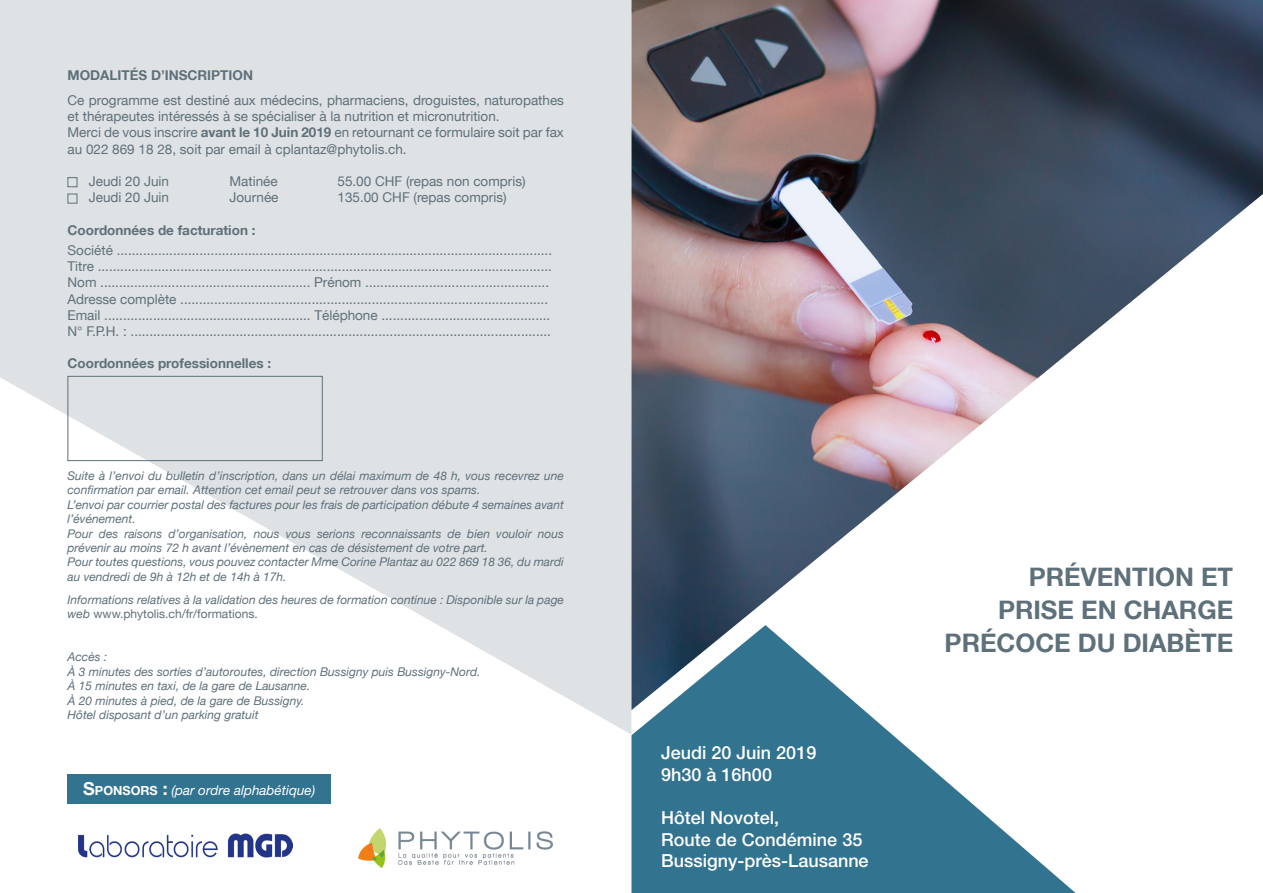
<style>
.page{position:relative;width:1263px;height:893px;background:#fff}
.page>*{position:absolute;margin:0;border:0;box-sizing:border-box;transform-origin:0 0}
.t1{font:700 25.5px/33px "Helvetica Neue LT";color:#5e707a;text-align:right}
.t2{font:500 18px/21.6px "Helvetica Neue";color:#fff}
.t3{font:13.5px/16.2px "Helvetica Neue LT";color:#5e707a}
.t4{font:700 13.5px "Helvetica Neue LT";color:#5e707a}
.t5{font:italic 13.5px "Helvetica Neue LT Std";color:#fff}
.t6{font:italic 12px/14.4px "Helvetica Neue LT";color:#5e707a}
.s1{font-weight:700}
.s2{font-style:normal}
.s3{font-weight:700;font-style:normal;font-size:18px}
.s4{font-weight:700;font-style:normal;font-size:12.6px}
</style>
<div class="page">
<svg style="left:631px;top:710px;width:444px;height:183px;fill:#327390"></svg>
<svg style="left:0;top:0;width:631px;height:734px;fill:#dfe2e4"></svg>
<img style="left:631px;top:0;width:632px;height:710px">
<div style="left:68px;top:177px;width:9px;height:10px;border:1px solid #5e707a"></div>
<div style="left:68px;top:194px;width:9px;height:10px;border:1px solid #5e707a"></div>
<div style="left:68px;top:376px;width:255px;height:85px;border:1px solid #5e707a"></div>
<img style="left:358px;top:828px;width:195px;height:39px">
<img style="left:79px;top:834px;width:213px;height:23px">
<div style="left:68px;top:774px;width:263px;height:30px;background:#327390"></div>
<p class="t4" style="left:68px;top:67px;width:187px">MODALITÉS D’INSCRIPTION</p>
<p class="t3" style="left:68px;top:92px;width:498px">Ce programme est destiné aux médecins, pharmaciens, droguistes, naturopathes et thérapeutes intéressés à se spécialiser à la nutrition et micronutrition.</p>
<p class="t3" style="left:68px;top:124px;width:498px">Merci de vous inscrire <span class="s1">avant le 10 Juin 2019</span> en retournant ce formulaire soit par fax au 022 869 18 28, soit par email à cplantaz@phytolis.ch.</p>
<p class="t3" style="left:89px;top:173px;width:82px">Jeudi 20 Juin</p>
<p class="t3" style="left:229px;top:173px;width:50px">Matinée</p>
<p class="t3" style="left:337px;top:173px;width:190px">55.00 CHF (repas non compris)</p>
<p class="t3" style="left:89px;top:189px;width:82px">Jeudi 20 Juin</p>
<p class="t3" style="left:229px;top:189px;width:51px">Journée</p>
<p class="t3" style="left:337px;top:189px;width:171px">135.00 CHF (repas compris)</p>
<p class="t4" style="left:68px;top:221px;width:190px">Coordonnées de facturation :</p>
<p class="t3" style="left:68px;top:242px;width:486px">Société ....................................................................................................................</p>
<p class="t3" style="left:68px;top:258px;width:486px">Titre .........................................................................................................................<br>Nom ........................................................ Prénom .................................................</p>
<p class="t3" style="left:68px;top:290px;width:482px">Adresse complète ..................................................................................................</p>
<p class="t3" style="left:68px;top:307px;width:484px">Email ....................................................... Téléphone .............................................</p>
<p class="t3" style="left:68px;top:323px;width:485px">N° F.P.H. : ................................................................................................................</p>
<p class="t4" style="left:68px;top:355px;width:205px">Coordonnées professionnelles :</p>
<p class="t6" style="left:68px;top:468px;width:498px">Suite à l’envoi du bulletin d’inscription, dans un délai maximum de 48 h, vous recevrez une confirmation par email. Attention cet email peut se retrouver dans vos spams.</p>
<p class="t6" style="left:68px;top:497px;width:498px">L’envoi par courrier postal des factures pour les frais de participation débute 4 semaines avant l’événement.</p>
<p class="t6" style="left:68px;top:526px;width:498px">Pour des raisons d’organisation, nous vous serions reconnaissants de bien vouloir nous prévenir au moins 72 h avant l’évènement en cas de désistement de votre part.</p>
<p class="t6" style="left:68px;top:555px;width:498px">Pour toutes questions, vous pouvez contacter Mme Corine Plantaz au 022 869 18 36, du mardi au vendredi de 9h à 12h et de 14h à 17h.</p>
<p class="t6" style="left:68px;top:592px;width:498px">Informations relatives à la validation des heures de formation continue : Disponible sur la page web <span class="s2">www.phytolis.ch/fr/formations.</span></p>
<p class="t6" style="left:68px;top:650px;width:41px">Accès :</p>
<p class="t6" style="left:68px;top:664px;width:414px">À 3 minutes des sorties d’autoroutes, direction Bussigny puis Bussigny-Nord.</p>
<p class="t6" style="left:68px;top:678px;width:244px">À 15 minutes en taxi, de la gare de Lausanne.</p>
<p class="t6" style="left:68px;top:693px;width:238px">À 20 minutes à pied, de la gare de Bussigny.</p>
<p class="t6" style="left:68px;top:707px;width:192px">Hôtel disposant d’un parking gratuit</p>
<p class="t5" style="left:83px;top:782px;width:234px"><span class="s3">S</span><span class="s4">PONSORS</span> <span class="s3">:</span> (par ordre alphabétique)</p>
<p class="t2" style="left:661px;top:742px;width:157px">Jeudi 20 Juin 2019</p>
<p class="t2" style="left:661px;top:764px;width:112px">9h30 à 16h00</p>
<p class="t2" style="left:661px;top:807px;width:203px">Hôtel Novotel,<br>Route de Condémine 35</p>
<p class="t2" style="left:661px;top:850px;width:209px">Bussigny-près-Lausanne</p>
<p class="t1" style="left:945px;top:560px;width:290px">PRÉVENTION ET<br>PRISE EN CHARGE<br>PRÉCOCE DU DIABÈTE</p>
</div>
